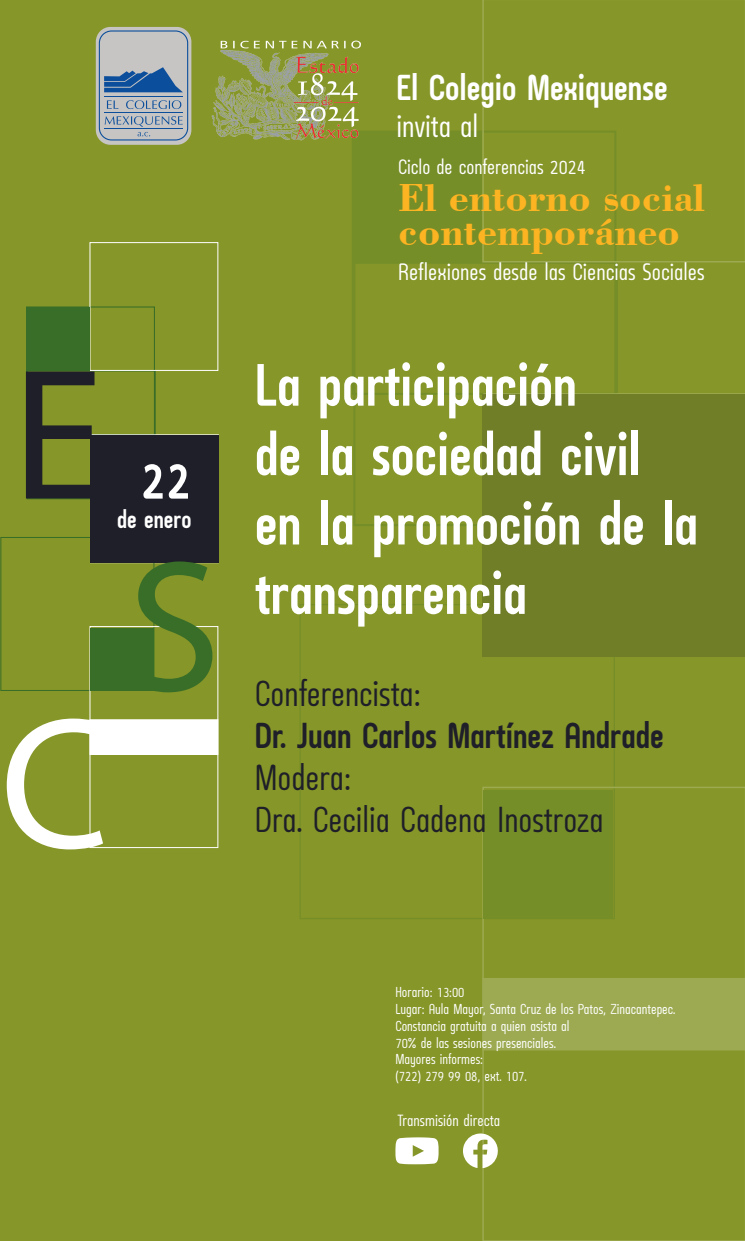
<style>
.page{position:relative;width:745px;height:1241px;background:#fff}
.page>*{position:absolute;margin:0;border:0;box-sizing:border-box;transform-origin:0 0}
.t1{font:188.21px "Myriad Pro";color:#1e1f29}
.t2{font:188.21px "Myriad Pro";color:#fff}
.t3{font:188.21px "Myriad Pro";color:#396e28}
.t4{font:700 condensed 57.84px/69.4px "Arch";color:#fff}
.t5{font:700 condensed 52.5px "Arch";color:#fff}
.t6{font:700 41.12px/33.4px "Bodoni BT";color:#fcb422}
.t7{font:condensed 35px/42px "Arch";color:#1e1f29}
.t8{font:700 condensed 35px "Arch";color:#1e1f29}
.t9{font:700 condensed 35px "Arch";color:#fff}
.t10{font:condensed 30.62px "Arch";color:#fff}
.t11{font:700 condensed 24.5px "Arch";color:#fff}
.t12{font:condensed 23.01px "Arch";color:#fff}
.t13{font:condensed 20.12px "Arch";color:#fff}
.t14{font:condensed 15.75px "Arch";color:#fff}
.t15{font:condensed 14px/16.8px "Arch";color:#fff}
</style>
<div class="page">
<div style="left:0;top:0;width:744px;height:1240px;background:#869628"></div>
<svg style="left:482px;top:786px;width:262px;height:191px"></svg>
<svg style="left:482px;top:977px;width:262px;height:263px"></svg>
<svg style="left:482px;top:0;width:262px;height:262px"></svg>
<div style="left:482px;top:394px;width:262px;height:262px;background:#717e28"></div>
<div style="left:352px;top:131px;width:129px;height:132px;background:#768e28"></div>
<div style="left:483px;top:790px;width:129px;height:128px;background:#768e28"></div>
<div style="left:483px;top:978px;width:261px;height:71px;background:#9daa52"></div>
<svg style="left:96px;top:27px;width:95px;height:118px"></svg>
<svg style="left:99px;top:30px;width:89px;height:110px;background:#9caaba"></svg>
<img style="left:211px;top:41px;width:149px;height:99px">
<div style="left:26px;top:306px;width:129px;height:129px;border:1px solid #396e28"></div>
<div style="left:27px;top:370px;width:129px;height:129px;border:1px solid #396e28"></div>
<div style="left:1px;top:537px;width:153px;height:153px;border:1px solid #396e28"></div>
<div style="left:90px;top:626px;width:128px;height:128px;border:1px solid #fff"></div>
<div style="left:90px;top:242px;width:128px;height:129px;border:1px solid #fff"></div>
<div style="left:90px;top:435px;width:128px;height:127px;background:#1e1f29"></div>
<div style="left:26px;top:307px;width:63px;height:64px;background:#396e28"></div>
<div style="left:90px;top:627px;width:63px;height:63px;background:#396e28"></div>
<div style="left:90px;top:719px;width:128px;height:35px;background:#fff"></div>
<svg style="left:463px;top:1133px;width:36px;height:34px"></svg>
<svg style="left:395px;top:1137px;width:43px;height:27px"></svg>
<h1 class="t1" style="left:12px;top:319px;width:94px">E</h1>
<h1 class="t2" style="left:0;top:668px;width:111px">C</h1>
<h3 class="t5" style="left:141px;top:447px;width:52px">22</h3>
<h3 class="t11" style="left:117px;top:504px;width:76px">de enero</h3>
<h1 class="t3" style="left:128px;top:511px;width:94px">S</h1>
<h3 class="t9" style="left:396px;top:66px;width:272px">El Colegio Mexiquense</h3>
<h3 class="t10" style="left:396px;top:107px;width:83px">invita al</h3>
<h3 class="t13" style="left:398px;top:154px;width:189px">Ciclo de conferencias 2024</h3>
<h3 class="t6" style="left:398px;top:180px;width:308px">El entorno social contemporáneo</h3>
<h3 class="t12" style="left:398px;top:258px;width:308px">Reflexiones desde las Ciencias Sociales</h3>
<h2 class="t4" style="left:255px;top:349px;width:444px">La participación<br>de la sociedad civil en la promoción de la transparencia</h2>
<h3 class="t7" style="left:255px;top:671px;width:167px">Conferencista:</h3>
<h3 class="t8" style="left:255px;top:713px;width:410px">Dr. Juan Carlos Martínez Andrade</h3>
<h3 class="t7" style="left:255px;top:755px;width:350px">Modera:<br>Dra. Cecilia Cadena Inostroza</h3>
<p class="t15" style="left:395px;top:983px;width:281px">Horario: 13:00<br>Lugar: Aula Mayor, Santa Cruz de los Patos, Zinacantepec.<br>Constancia gratuita a quien asista al<br>70% de las sesiones presenciales.<br>Mayores informes:<br>(722) 279 99 08, ext. 107.</p>
<p class="t14" style="left:397px;top:1110px;width:104px">Transmisión directa</p>
</div>
